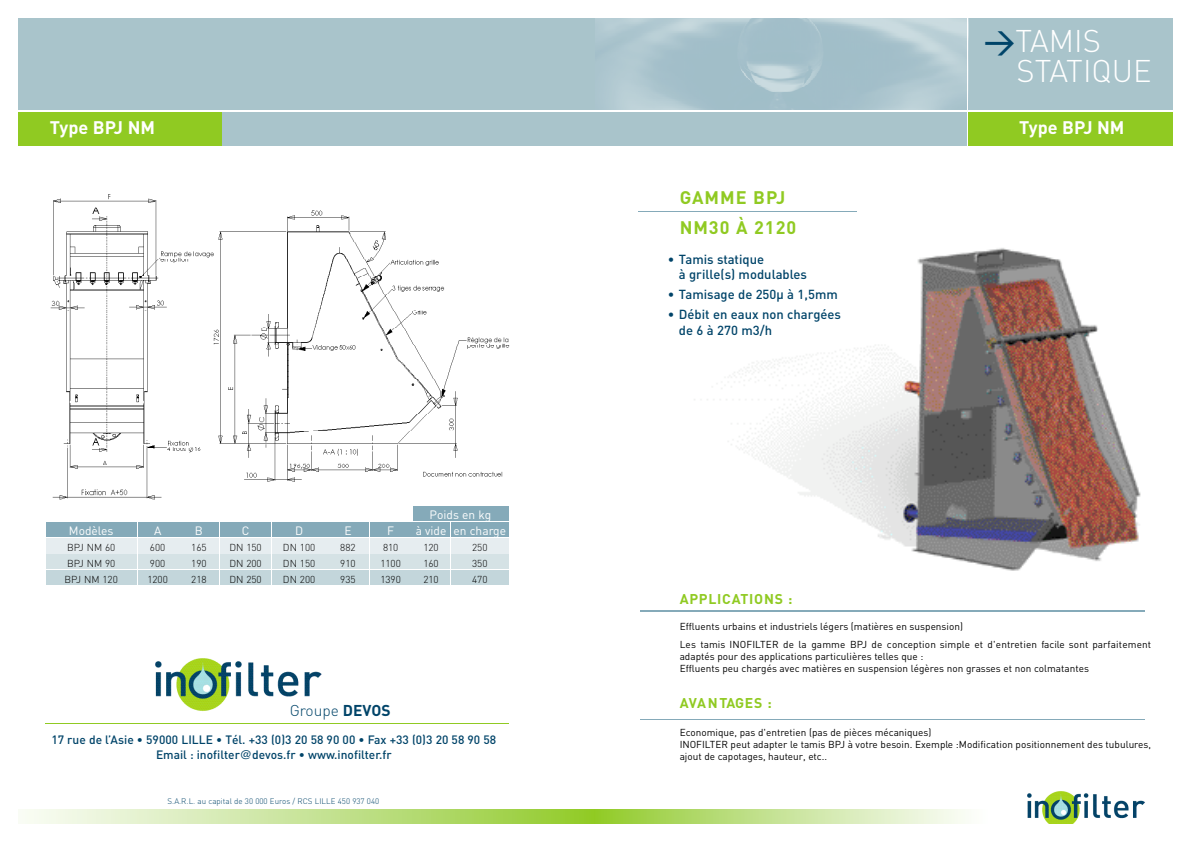
<style>
.page{position:relative;width:1191px;height:842px;background:#fff}
.page>*{position:absolute;margin:0;border:0;box-sizing:border-box;transform-origin:0 0}
.t1{font:300 31px/30px "DIN";color:#fff}
.t2{font:700 18px "DIN";color:#fff}
.t3{font:700 18px/30px "DIN";letter-spacing:.055em;color:#90ca22}
.t4{font:300 15.5px "DIN";color:#004469}
.t5{font:700 14px "DIN";letter-spacing:.05em;color:#90ca22}
.t6{font:700 14px "DIN";letter-spacing:.015em;color:#90ca22}
.t7{font:500 13px/15.6px "DIN";color:#004469}
.t8{font:500 12px/14.4px "DIN";color:#004469;text-align:center}
.t9{font:12px "DIN";color:#fff}
.t10{font:10px/12px "DIN";color:#000}
.t11{font:300 10px "DIN";color:#000}
.t12{font:300 8px "DIN";color:#004469}
.s1{font-weight:500;color:#004469}
.s2{font-weight:700}
.s3{font-family:"Helvetica";font-weight:400}
</style>
<div class="page">
<div style="left:18px;top:18px;width:1155px;height:128px;background:#a9c4cb"></div>
<img style="left:22px;top:809px;width:944px;height:15px">
<img style="left:595px;top:18px;width:374px;height:93px">
<img style="left:1028px;top:791px;width:117px;height:33px">
<img style="left:156px;top:659px;width:166px;height:52px">
<hr style="left:640px;top:611px;width:505px;height:1px;background:#85aab9">
<hr style="left:639px;top:211px;width:218px;height:1px;background:#85aab9">
<div style="left:968px;top:112px;width:205px;height:34px;background:#90ca22"></div>
<div style="left:18px;top:112px;width:204px;height:34px;background:#90ca22"></div>
<hr style="left:640px;top:719px;width:505px;height:1px;background:#85aab9">
<img style="left:694px;top:248px;width:447px;height:323px">
<img style="left:50px;top:194px;width:460px;height:306px">
<div style="left:413px;top:506px;width:96px;height:15px;background:#85aab9"></div>
<div style="left:46px;top:522px;width:91px;height:15px;background:#85aab9"></div>
<div style="left:138px;top:522px;width:40px;height:15px;background:#85aab9"></div>
<div style="left:179px;top:522px;width:40px;height:15px;background:#85aab9"></div>
<div style="left:220px;top:522px;width:51px;height:15px;background:#85aab9"></div>
<div style="left:272px;top:522px;width:54px;height:15px;background:#85aab9"></div>
<div style="left:327px;top:522px;width:42px;height:15px;background:#85aab9"></div>
<div style="left:370px;top:522px;width:42px;height:15px;background:#85aab9"></div>
<div style="left:413px;top:522px;width:37px;height:15px;background:#85aab9"></div>
<div style="left:451px;top:522px;width:58px;height:15px;background:#85aab9"></div>
<div style="left:46px;top:538px;width:91px;height:15px;background:#e6edf0"></div>
<div style="left:138px;top:538px;width:40px;height:15px;background:#e6edf0"></div>
<div style="left:179px;top:538px;width:40px;height:15px;background:#e6edf0"></div>
<div style="left:220px;top:538px;width:51px;height:15px;background:#e6edf0"></div>
<div style="left:272px;top:538px;width:54px;height:15px;background:#e6edf0"></div>
<div style="left:327px;top:538px;width:42px;height:15px;background:#e6edf0"></div>
<div style="left:370px;top:538px;width:42px;height:15px;background:#e6edf0"></div>
<div style="left:413px;top:538px;width:37px;height:15px;background:#e6edf0"></div>
<div style="left:451px;top:538px;width:58px;height:15px;background:#e6edf0"></div>
<div style="left:46px;top:554px;width:91px;height:15px;background:#d5e2e5"></div>
<div style="left:138px;top:554px;width:40px;height:15px;background:#d5e2e5"></div>
<div style="left:179px;top:554px;width:40px;height:15px;background:#d5e2e5"></div>
<div style="left:220px;top:554px;width:51px;height:15px;background:#d5e2e5"></div>
<div style="left:272px;top:554px;width:54px;height:15px;background:#d5e2e5"></div>
<div style="left:327px;top:554px;width:42px;height:15px;background:#d5e2e5"></div>
<div style="left:370px;top:554px;width:42px;height:15px;background:#d5e2e5"></div>
<div style="left:413px;top:554px;width:37px;height:15px;background:#d5e2e5"></div>
<div style="left:451px;top:554px;width:58px;height:15px;background:#d5e2e5"></div>
<div style="left:46px;top:570px;width:91px;height:15px;background:#c3d6db"></div>
<div style="left:138px;top:570px;width:40px;height:15px;background:#c3d6db"></div>
<div style="left:179px;top:570px;width:40px;height:15px;background:#c3d6db"></div>
<div style="left:220px;top:570px;width:51px;height:15px;background:#c3d6db"></div>
<div style="left:272px;top:570px;width:54px;height:15px;background:#c3d6db"></div>
<div style="left:327px;top:570px;width:42px;height:15px;background:#c3d6db"></div>
<div style="left:370px;top:570px;width:42px;height:15px;background:#c3d6db"></div>
<div style="left:413px;top:570px;width:37px;height:15px;background:#c3d6db"></div>
<div style="left:451px;top:570px;width:58px;height:15px;background:#c3d6db"></div>
<hr style="left:45px;top:723px;width:463px;height:1px;background:#90ca22">
<hr style="left:18px;top:111px;width:1155px;height:1px;background:#fff">
<hr style="left:967px;top:18px;width:1px;height:129px;background:#fff">
<h1 class="t1" style="left:1017px;top:29px;width:136px;text-indent:-33px"><span class="s1">&gt;</span>TAMIS<br>STATIQUE</h1>
<h2 class="t2" style="left:50px;top:120px;width:107px">Type BPJ NM</h2>
<h2 class="t2" style="left:1019px;top:120px;width:107px">Type BPJ NM</h2>
<h2 class="t3" style="left:680px;top:183px;width:118px">GAMME BPJ<br>NM30 À 2120</h2>
<p class="t9" style="left:430px;top:509px;width:63px">Poids en kg</p>
<p class="t9" style="left:69px;top:525px;width:46px">Modèles</p>
<p class="t9" style="left:154px;top:525px;width:9px">A</p>
<p class="t9" style="left:195px;top:525px;width:10px">B</p>
<p class="t9" style="left:242px;top:525px;width:9px">C</p>
<p class="t9" style="left:295px;top:525px;width:10px">D</p>
<p class="t9" style="left:344px;top:525px;width:9px">E</p>
<p class="t9" style="left:387px;top:525px;width:8px">F</p>
<p class="t9" style="left:416px;top:525px;width:92px">à vide en charge</p>
<p class="t11" style="left:67px;top:543px;width:50px">BPJ NM 60</p>
<p class="t11" style="left:150px;top:543px;width:17px">600</p>
<p class="t11" style="left:191px;top:543px;width:17px">165</p>
<p class="t11" style="left:229px;top:543px;width:34px">DN 150</p>
<p class="t11" style="left:283px;top:543px;width:34px">DN 100</p>
<p class="t11" style="left:340px;top:543px;width:17px">882</p>
<p class="t11" style="left:383px;top:543px;width:17px">810</p>
<p class="t11" style="left:423px;top:543px;width:17px">120</p>
<p class="t11" style="left:472px;top:543px;width:17px">250</p>
<p class="t11" style="left:67px;top:559px;width:50px">BPJ NM 90</p>
<p class="t11" style="left:150px;top:559px;width:17px">900</p>
<p class="t11" style="left:191px;top:559px;width:17px">190</p>
<p class="t11" style="left:229px;top:559px;width:34px">DN 200</p>
<p class="t11" style="left:283px;top:559px;width:34px">DN 150</p>
<p class="t11" style="left:340px;top:559px;width:17px">910</p>
<p class="t11" style="left:380px;top:559px;width:22px">1100</p>
<p class="t11" style="left:423px;top:559px;width:17px">160</p>
<p class="t11" style="left:472px;top:559px;width:17px">350</p>
<p class="t11" style="left:65px;top:575px;width:55px">BPJ NM 120</p>
<p class="t11" style="left:147px;top:575px;width:22px">1200</p>
<p class="t11" style="left:191px;top:575px;width:17px">218</p>
<p class="t11" style="left:229px;top:575px;width:34px">DN 250</p>
<p class="t11" style="left:283px;top:575px;width:34px">DN 200</p>
<p class="t11" style="left:340px;top:575px;width:17px">935</p>
<p class="t11" style="left:380px;top:575px;width:22px">1390</p>
<p class="t11" style="left:423px;top:575px;width:17px">210</p>
<p class="t11" style="left:472px;top:575px;width:17px">470</p>
<h3 class="t4" style="left:290px;top:705px;width:103px">Groupe <span class="s2">DEVOS</span></h3>
<p class="t8" style="left:51px;top:734px;width:446px">17 rue de l’Asie • 59000 LILLE • Tél. +33 (0)3 20 58 90 00 • Fax +33 (0)3 20 58 90 58<br>Email : inofilter<span class="s3">@</span>devos.fr • www.inofilter.fr</p>
<p class="t12" style="left:168px;top:798px;width:213px">S.A.R.L. au capital de 30 000 Euros / RCS LILLE 450 937 040</p>
<h3 class="t7" style="left:679px;top:252px;width:129px;text-indent:-11px">• Tamis statique<br>à grille(s) modulables</h3>
<h3 class="t7" style="left:668px;top:287px;width:172px">• Tamisage de 250µ à 1,5mm</h3>
<h3 class="t7" style="left:679px;top:307px;width:164px;text-indent:-11px">• Débit en eaux non chargées de 6 à 270 m3/h</h3>
<h3 class="t5" style="left:680px;top:593px;width:114px">A P P L I CATIONS :</h3>
<p class="t10" style="left:680px;top:619px;width:473px;line-height:17.8px">Effluents urbains et industriels légers (matières en suspension)<br>Les tamis INOFILTER de la gamme BPJ de conception simple et d'entretien facile sont parfaitement</p>
<p class="t10" style="left:680px;top:651px;width:411px">adaptés pour des applications particulières telles que :<br>Effluents peu chargés avec matières en suspension légères non grasses et non colmatantes</p>
<h3 class="t6" style="left:680px;top:697px;width:94px">AVA N TAGES :</h3>
<p class="t10" style="left:680px;top:728px;width:473px">Economique, pas d'entretien (pas de pièces mécaniques)<br>INOFILTER peut adapter le tamis BPJ à votre besoin. Exemple :Modification positionnement des tubulures, ajout de capotages, hauteur, etc..</p>
</div>
